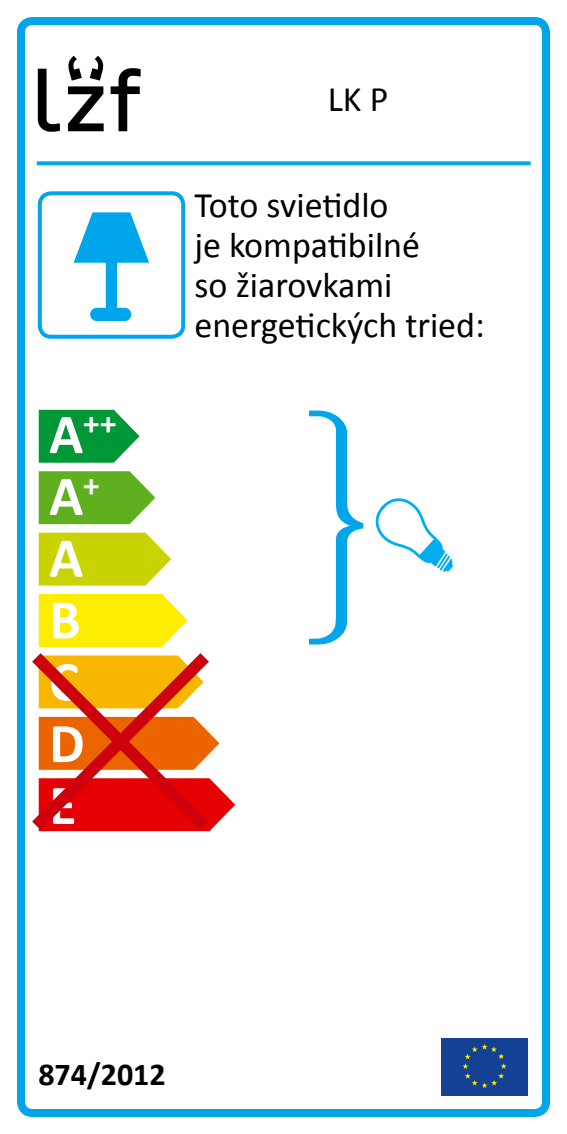
<style>
.page{position:relative;width:567px;height:1134px;background:#fff}
.page>*{position:absolute;margin:0;border:0;box-sizing:border-box;transform-origin:0 0}
.t1{font:700 56.4px/62px "Calibri";color:#fff}
.t2{font:36px/40px "Calibri";color:#000}
.t3{font:700 32.8px "Calibri";color:#fff}
.t4{font:700 32px "Calibri";color:#000}
.s1{font-size:56.4px}
</style>
<div class="page">
<div style="left:17px;top:17px;width:533px;height:1100px;border:8px solid #00a5ea;border-radius:11px"></div>
<svg style="left:37px;top:161px;width:494px;height:4px;background:#14aceb"></svg>
<div style="left:38px;top:191px;width:147px;height:148px;border:4px solid #00a5ea;border-radius:11px"></div>
<svg style="left:39px;top:533px;width:132px;height:53px;background:#cdd71a"></svg>
<svg style="left:39px;top:471px;width:116px;height:53px;background:#71b738"></svg>
<svg style="left:39px;top:410px;width:101px;height:53px;background:#22a551"></svg>
<svg style="left:39px;top:594px;width:149px;height:46px;background:#ffee14"></svg>
<svg style="left:222px;top:791px;width:13px;height:28px"></svg>
<div style="left:441px;top:1037px;width:86px;height:58px;background:#144194"></div>
<svg style="left:462px;top:1044px;width:45px;height:44px"></svg>
<svg style="left:19px;top:640px;width:203px;height:203px"></svg>
<svg style="left:309px;top:411px;width:144px;height:233px"></svg>
<svg style="left:74px;top:212px;width:75px;height:102px"></svg>
<div style="left:90px;top:308px;width:41px;height:13px;background:#00a5ea;border-radius:7px"></div>
<svg style="left:111px;top:68px;width:30px;height:63px"></svg>
<svg style="left:38px;top:69px;width:22px;height:63px"></svg>
<svg style="left:67px;top:56px;width:37px;height:75px"></svg>
<p class="t3" style="left:49px;top:402px;width:69px"><span class="s1">A</span>++</p>
<h1 class="t1" style="left:49px;top:465px;width:52px">A<sup>+<br></sup>A<br>B<br>C<br>D<br>E</h1>
<p class="t2" style="left:328px;top:79px;width:62px">LK P</p>
<p class="t2" style="left:194px;top:185px;width:292px">Toto svietidlo<br>je kompatibilné<br>so žiarovkami energetických tried:</p>
<p class="t4" style="left:38px;top:1054px;width:129px">874/2012</p>
</div>
